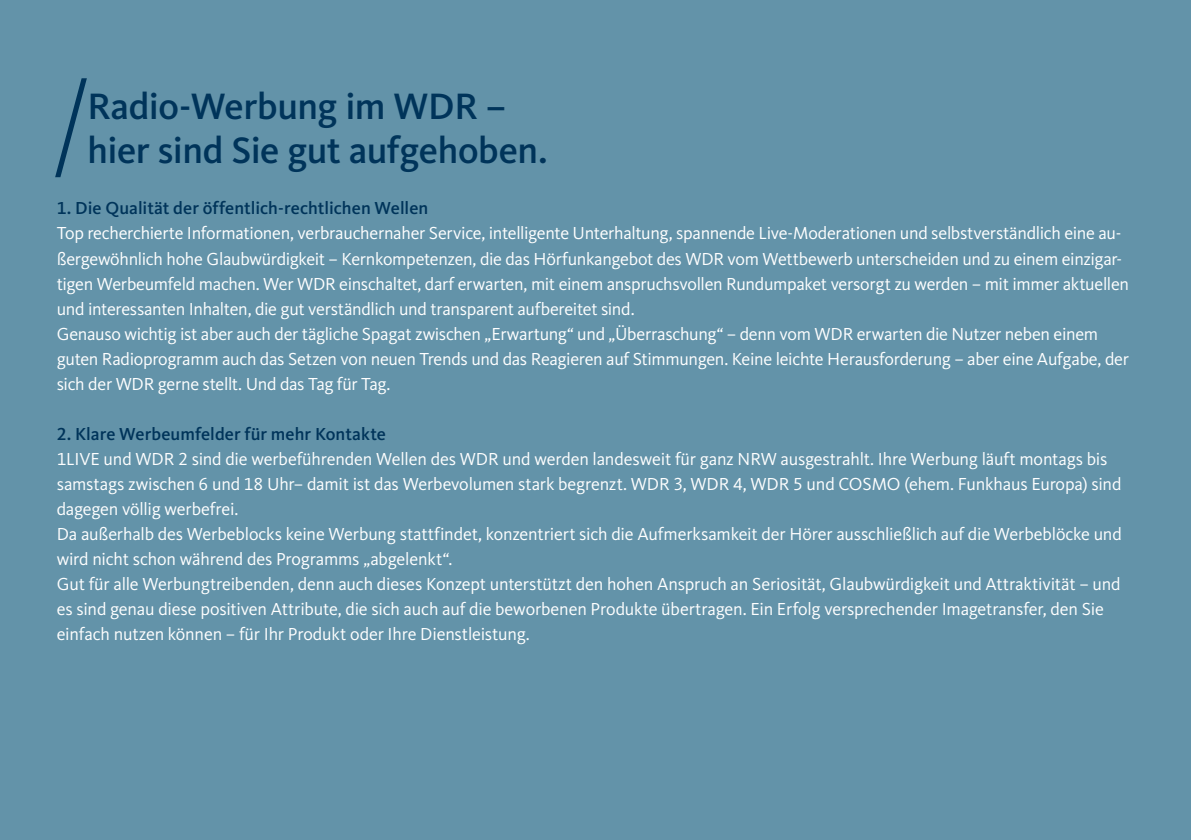
<style>
.page{position:relative;width:1191px;height:840px;background:#fff}
.page>*{position:absolute;margin:0;border:0;box-sizing:border-box;transform-origin:0 0}
.t1{font:500 38px/44px "WDR Sans";letter-spacing:-.015em;color:#00345a}
.t2{font:18px/25px "WDR Sans";letter-spacing:-.015em;color:#fff}
.t3{font:500 18px "WDR Sans";color:#00345a}
</style>
<div class="page">
<div style="left:0;top:0;width:1191px;height:839px;background:#6393a9"></div>
<svg style="left:55px;top:78px;width:32px;height:99px"></svg>
<h1 class="t1" style="left:88px;top:84px;width:462px">Radio-Werbung im WDR – hier sind Sie gut aufgehoben.</h1>
<p class="t3" style="left:57px;top:197px;width:373px">1. Die Qualität der öffentlich-rechtlichen Wellen</p>
<p class="t2" style="left:57px;top:221px;width:1073px">Top recherchierte Informationen, verbrauchernaher Service, intelligente Unterhaltung, spannende Live-Moderationen und selbstverständlich eine au&shy;ßergewöhnlich hohe Glaubwürdigkeit – Kernkompetenzen, die das Hörfunkangebot des WDR vom Wettbewerb unterscheiden und zu einem einzigar&shy;tigen Werbeumfeld machen. Wer WDR einschaltet, darf erwarten, mit einem anspruchsvollen Rundumpaket versorgt zu werden – mit immer aktuellen und interessanten Inhalten, die gut verständlich und transparent aufbereitet sind.<br>Genauso wichtig ist aber auch der tägliche Spagat zwischen „Erwartung“ und „Überraschung“ – denn vom WDR erwarten die Nutzer neben einem guten Radioprogramm auch das Setzen von neuen Trends und das Reagieren auf Stimmungen. Keine leichte Herausforderung – aber eine Aufgabe, der sich der WDR gerne stellt. Und das Tag für Tag.</p>
<p class="t3" style="left:57px;top:422px;width:331px">2. Klare Werbeumfelder für mehr Kontakte</p>
<p class="t2" style="left:57px;top:446px;width:1066px">1LIVE und WDR 2 sind die werbeführenden Wellen des WDR und werden landesweit für ganz NRW ausgestrahlt. Ihre Werbung läuft montags bis samstags zwischen 6 und 18 Uhr– damit ist das Werbevolumen stark begrenzt. WDR 3, WDR 4, WDR 5 und COSMO (ehem. Funkhaus Europa) sind dagegen völlig werbefrei.<br>Da außerhalb des Werbeblocks keine Werbung stattfindet, konzentriert sich die Aufmerksamkeit der Hörer ausschließlich auf die Werbeblöcke und wird nicht schon während des Programms „abgelenkt“.<br>Gut für alle Werbungtreibenden, denn auch dieses Konzept unterstützt den hohen Anspruch an Seriosität, Glaubwürdigkeit und Attraktivität – und es sind genau diese positiven Attribute, die sich auch auf die beworbenen Produkte übertragen. Ein Erfolg versprechender Imagetransfer, den Sie einfach nutzen können – für Ihr Produkt oder Ihre Dienstleistung.</p>
</div>
